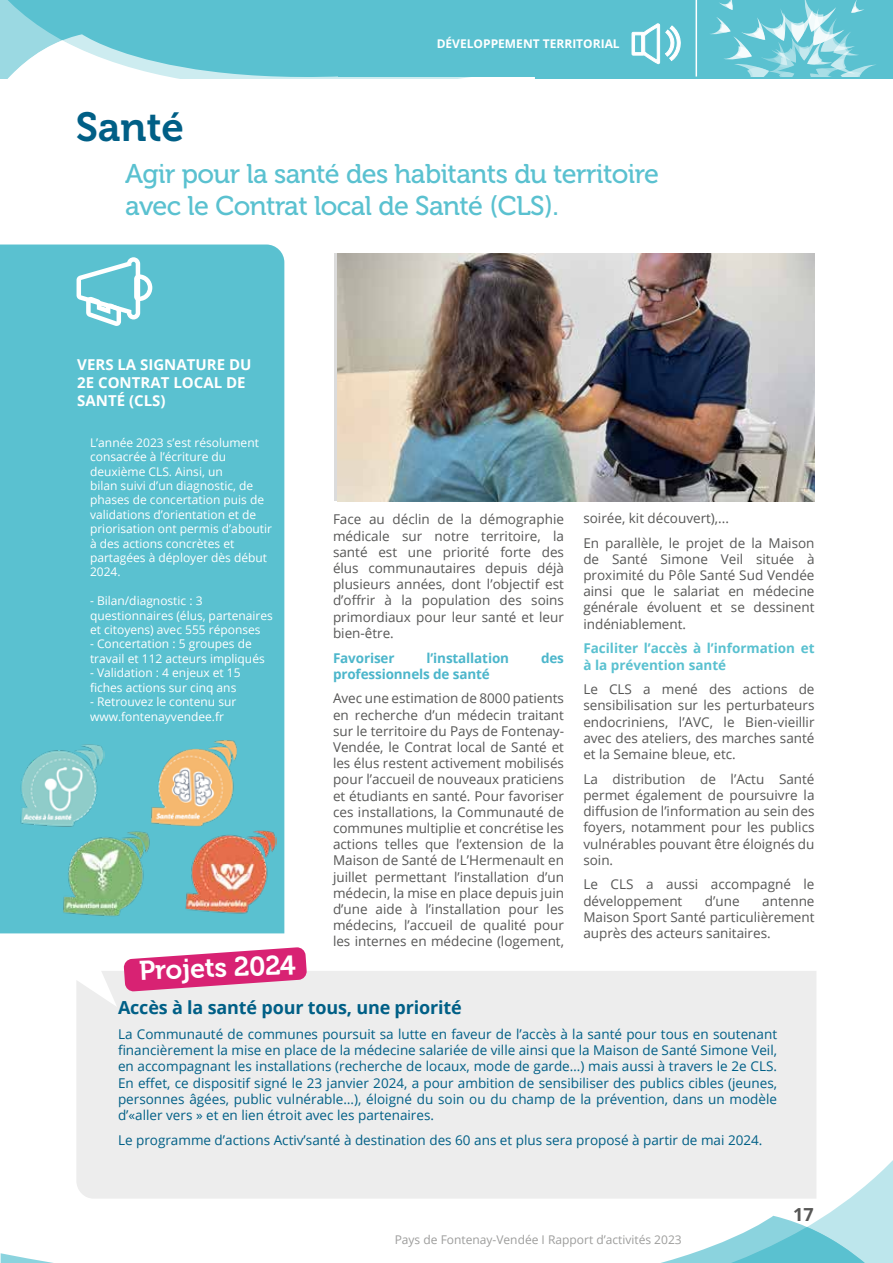
<style>
.page{position:relative;width:893px;height:1263px;background:#fff}
.page>*{position:absolute;margin:0;border:0;box-sizing:border-box;transform-origin:0 0}
.t1{font:40.5px "Museo 700";color:#005f86}
.t2{font:27px/32.4px "Museo 500";letter-spacing:-.02em;color:#5ac1d0}
.t3{font:27px "Museo 700";color:#fff}
.t4{font:700 18px "Open Sans";letter-spacing:-.01em;color:#005f86}
.t5{font:700 18px "Open Sans";color:#575756}
.t6{font:700 15px/18px "Open Sans";color:#fff}
.t7{font:13.5px/16.2px "Open Sans";color:#575756;text-align:justify}
.t8{font:13.5px/16.2px "Open Sans";color:#005f86;text-align:justify}
.t9{font:700 13.5px/16.2px "Open Sans";color:#5ac1d0}
.t10{font:700 13.5px "Open Sans";letter-spacing:-.01em;color:#4cb6cb}
.t11{font:12px/14.4px "Open Sans";color:#fff}
.t12{font:12px "Open Sans";color:#9d9d9c}
.t13{font:700 12px "Open Sans";color:#fff}
</style>
<div class="page">
<div style="left:0;top:0;width:893px;height:79px;background:#5ac1d0"></div>
<svg style="left:773px;top:1160px;width:120px;height:56px"></svg>
<svg style="left:0;top:1216px;width:893px;height:47px"></svg>
<svg style="left:710px;top:0;width:166px;height:77px"></svg>
<svg style="left:3px;top:0;width:89px;height:40px"></svg>
<svg style="left:3px;top:40px;width:532px;height:39px"></svg>
<div style="left:338px;top:0;width:258px;height:77px;background:#5ac1d0"></div>
<hr style="left:696px;top:0;width:1px;height:77px;background:#fff">
<svg style="left:631px;top:23px;width:50px;height:42px"></svg>
<svg style="left:0;top:0;width:3px;height:79px"></svg>
<div style="left:0;top:244px;width:284px;height:689px;background:#5ac1d0"></div>
<div style="left:76px;top:971px;width:740px;height:228px;background:#ededed"></div>
<img style="left:338px;top:254px;width:477px;height:247px">
<svg style="left:124px;top:947px;width:183px;height:45px"></svg>
<svg style="left:77px;top:257px;width:75px;height:69px"></svg>
<img style="left:12px;top:742px;width:92px;height:90px">
<img style="left:147px;top:738px;width:92px;height:89px">
<img style="left:60px;top:830px;width:93px;height:89px">
<img style="left:184px;top:830px;width:92px;height:89px">
<p class="t13" style="left:437px;top:35px;width:185px">DÉVELOPPEMENT TERRITORIAL</p>
<h1 class="t1" style="left:76px;top:104px;width:110px">Santé</h1>
<h2 class="t2" style="left:125px;top:158px;width:535px">Agir pour la santé des habitants du territoire avec le Contrat local de Santé (CLS).</h2>
<p class="t6" style="left:77px;top:355px;width:176px">VERS LA SIGNATURE DU<br>2E CONTRAT LOCAL DE<br>SANTÉ (CLS)</p>
<p class="t11" style="left:90px;top:435px;width:184px">L’année 2023 s’est résolument consacrée à l’écriture du deuxième CLS. Ainsi, un<br>bilan suivi d’un diagnostic, de phases de concertation puis de validations d’orientation et de priorisation ont permis d’aboutir à des actions concrètes et partagées à déployer dès début<br>2024.</p>
<p class="t11" style="left:90px;top:593px;width:184px">- Bilan/diagnostic : 3 questionnaires (élus, partenaires et citoyens) avec 555 réponses</p>
<p class="t11" style="left:90px;top:637px;width:176px">- Concertation : 5 groupes de travail et 112 acteurs impliqués</p>
<p class="t11" style="left:90px;top:665px;width:152px">- Validation : 4 enjeux et 15 fiches actions sur cinq ans</p>
<p class="t11" style="left:90px;top:694px;width:148px">- Retrouvez le contenu sur www.fontenayvendee.fr</p>
<h2 class="t3" style="left:139px;top:955px;width:158px;rotate:-2deg">Projets 2024</h2>
<p class="t7" style="left:333px;top:511px;width:233px">Face au déclin de la démographie médicale sur notre territoire, la santé est une priorité forte des élus communautaires depuis déjà plusieurs années, dont l’objectif est d’offrir à la population des soins primordiaux pour leur santé et leur bien-être.</p>
<p class="t10" style="left:333px;top:648px;width:63px">Favoriser</p>
<p class="t10" style="left:426px;top:648px;width:84px">l’installation</p>
<p class="t10" style="left:541px;top:648px;width:24px">des</p>
<p class="t10" style="left:333px;top:664px;width:158px">professionnels de santé</p>
<p class="t7" style="left:333px;top:690px;width:233px">Avec une estimation de 8000 patients en recherche d’un médecin traitant sur le territoire du Pays de Fontenay-Vendée, le Contrat local de Santé et les élus restent activement mobilisés pour l’accueil de nouveaux praticiens et étudiants en santé. Pour favoriser ces installations, la Communauté de communes multiplie et concrétise les actions telles que l’extension de la Maison de Santé de L’Hermenault en juillet permettant l’installation d’un médecin, la mise en place depuis juin d’une aide à l’installation pour les médecins, l’accueil de qualité pour les internes en médecine (logement,</p>
<p class="t7" style="left:583px;top:505px;width:233px;line-height:24.8px">soirée, kit découvert),...<br>En parallèle, le projet de la Maison</p>
<p class="t7" style="left:583px;top:550px;width:233px">de Santé Simone Veil située à proximité du Pôle Santé Sud Vendée ainsi que le salariat en médecine générale évoluent et se dessinent indéniablement.</p>
<p class="t9" style="left:583px;top:640px;width:233px">Faciliter l’accès à l’information et à la prévention santé</p>
<p class="t7" style="left:583px;top:681px;width:233px">Le CLS a mené des actions de sensibilisation sur les perturbateurs endocriniens, l’AVC, le Bien-vieillir avec des ateliers, des marches santé et la Semaine bleue, etc.</p>
<p class="t7" style="left:583px;top:770px;width:233px">La distribution de l’Actu Santé permet également de poursuivre la diffusion de l’information au sein des foyers, notamment pour les publics vulnérables pouvant être éloignés du soin.</p>
<p class="t7" style="left:583px;top:876px;width:233px">Le CLS a aussi accompagné le développement</p>
<p class="t7" style="left:705px;top:892px;width:36px">d’une</p>
<p class="t7" style="left:583px;top:892px;width:233px;text-indent:179px">antenne Maison Sport Santé particulièrement auprès des acteurs sanitaires.</p>
<h3 class="t4" style="left:118px;top:995px;width:345px">Accès à la santé pour tous, une priorité</h3>
<p class="t8" style="left:118px;top:1026px;width:661px">La Communauté de communes poursuit sa lutte en faveur de l’accès à la santé pour tous en soutenant financièrement la mise en place de la médecine salariée de ville ainsi que la Maison de Santé Simone Veil, en accompagnant les installations (recherche de locaux, mode de garde…) mais aussi à travers le 2e CLS.<br>En effet, ce dispositif signé le 23 janvier 2024, a pour ambition de sensibiliser des publics cibles (jeunes, personnes âgées, public vulnérable…), éloigné du soin ou du champ de la prévention, dans un modèle d’«aller vers » et en lien étroit avec les partenaires.</p>
<p class="t8" style="left:118px;top:1131px;width:646px">Le programme d’actions Activ’santé à destination des 60 ans et plus sera proposé à partir de mai 2024.</p>
<p class="t12" style="left:395px;top:1231px;width:289px">Pays de Fontenay-Vendée I Rapport d’activités 2023</p>
<h3 class="t5" style="left:793px;top:1202px;width:22px">17</h3>
</div>
